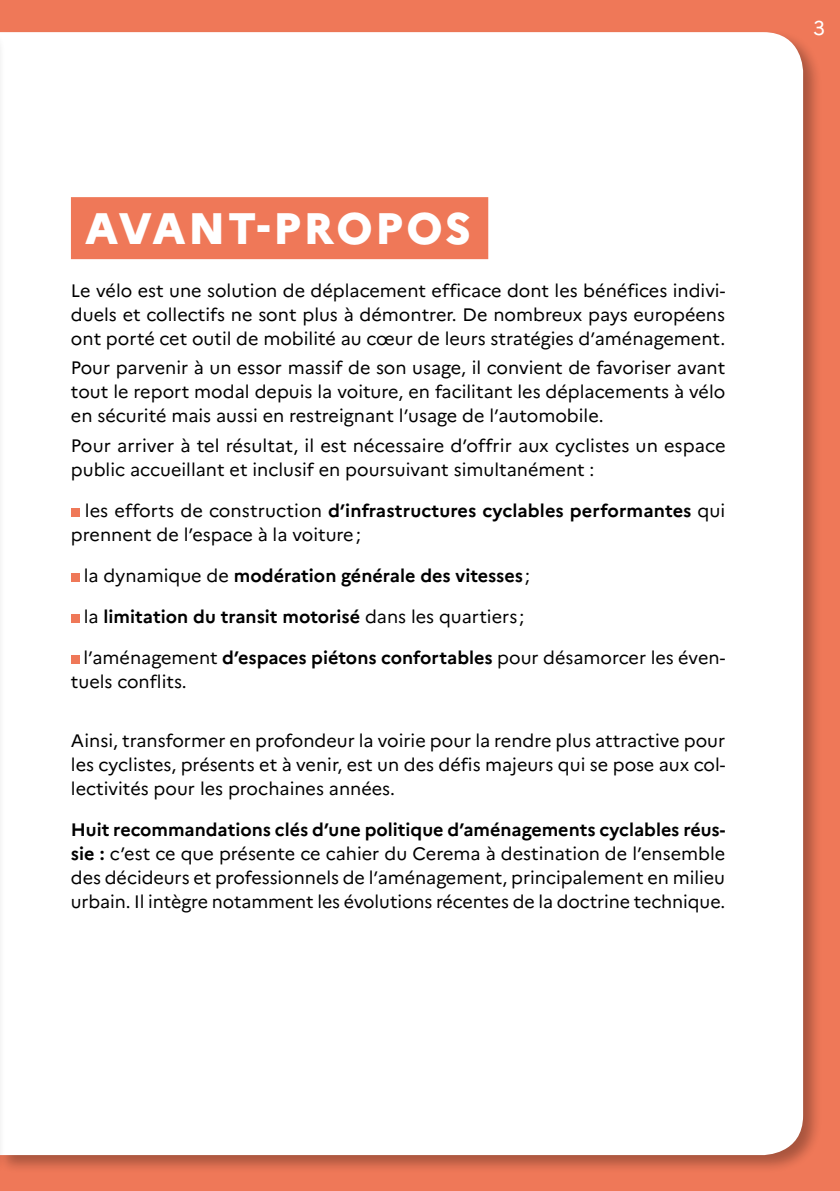
<style>
.page{position:relative;width:840px;height:1191px;background:#fff}
.page>*{position:absolute;margin:0;border:0;box-sizing:border-box;transform-origin:0 0}
.Titre_1{font:800 44px "Marianne";letter-spacing:.06em;color:#fff}
.t1{font:20px "Marianne";color:#fff}
.texte_courant{font:18px/24px "Marianne";color:#000;text-align:justify}
.texte_énumération{font:18px/24px "Marianne";letter-spacing:-.005em;color:#000}
.texte_énumération-2{font:700 18px "Marianne";color:#000}
.s1{font-weight:700}
.s2{font-weight:400}
</style>
<div class="page">
<div style="left:0;top:0;width:839px;height:1191px;background:#ef7858"></div>
<div style="left:0;top:29px;width:821px;height:1145px;background:#000;opacity:.3"></div>
<div style="left:5px;top:32px;width:797px;height:1123px;background:#fff"></div>
<div style="left:0;top:30px;width:5px;height:1145px;background:#fafafa"></div>
<div style="left:71px;top:197px;width:417px;height:62px;background:#ef7858"></div>
<div style="left:71px;top:508px;width:8px;height:9px;background:#ef7858"></div>
<div style="left:71px;top:573px;width:8px;height:9px;background:#ef7858"></div>
<div style="left:71px;top:614px;width:8px;height:9px;background:#ef7858"></div>
<div style="left:71px;top:655px;width:8px;height:9px;background:#ef7858"></div>
<p class="Titre_1" style="left:85px;top:202px;width:387px">AVANT-PROPOS</p>
<p class="texte_courant" style="left:71px;top:278px;width:655px">Le vélo est une solution de déplacement efficace dont les bénéfices indivi&shy;duels et collectifs ne sont plus à démontrer. De nombreux pays européens ont porté cet outil de mobilité au cœur de leurs stratégies d’aménagement.</p>
<p class="texte_courant" style="left:71px;top:356px;width:655px">Pour parvenir à un essor massif de son usage, il convient de favoriser avant tout le report modal depuis la voiture, en facilitant les déplacements à vélo en sécurité mais aussi en restreignant l’usage de l’automobile.</p>
<p class="texte_courant" style="left:71px;top:433px;width:655px">Pour arriver à tel résultat, il est nécessaire d’offrir aux cyclistes un espace public accueillant et inclusif en poursuivant simultanément :</p>
<p class="texte_énumération" style="left:71px;top:498px;width:655px;text-indent:14px">les efforts de construction <span class="s1">d’infrastructures cyclables performantes</span> qui prennent de l’espace à la voiture;</p>
<p class="texte_énumération-2" style="left:84px;top:564px;width:447px"><span class="s2">la dynamique de</span> modération générale des vitesses <span class="s2">;</span></p>
<p class="texte_énumération-2" style="left:84px;top:605px;width:442px"><span class="s2">la</span> limitation du transit motorisé <span class="s2">dans les quartiers ;</span></p>
<p class="texte_énumération" style="left:71px;top:645px;width:655px;text-indent:12px">l’aménagement <span class="s1">d’espaces piétons confortables</span> pour désamorcer les éven&shy;tuels conflits.</p>
<p class="texte_courant" style="left:71px;top:729px;width:655px">Ainsi, transformer en profondeur la voirie pour la rendre plus attractive pour les cyclistes, présents et à venir, est un des défis majeurs qui se pose aux col&shy;lectivités pour les prochaines années.</p>
<p class="texte_énumération" style="left:71px;top:818px;width:655px;text-align:justify"><span class="s1">Huit recommandations clés d’une politique d’aménagements cyclables réus&shy;sie :</span> c’est ce que présente ce cahier du Cerema à destination de l’ensemble des décideurs et professionnels de l’aménagement, principalement en milieu urbain. Il intègre notamment les évolutions récentes de la doctrine technique.</p>
<p class="t1" style="left:812px;top:16px;width:13px">3</p>
</div>
